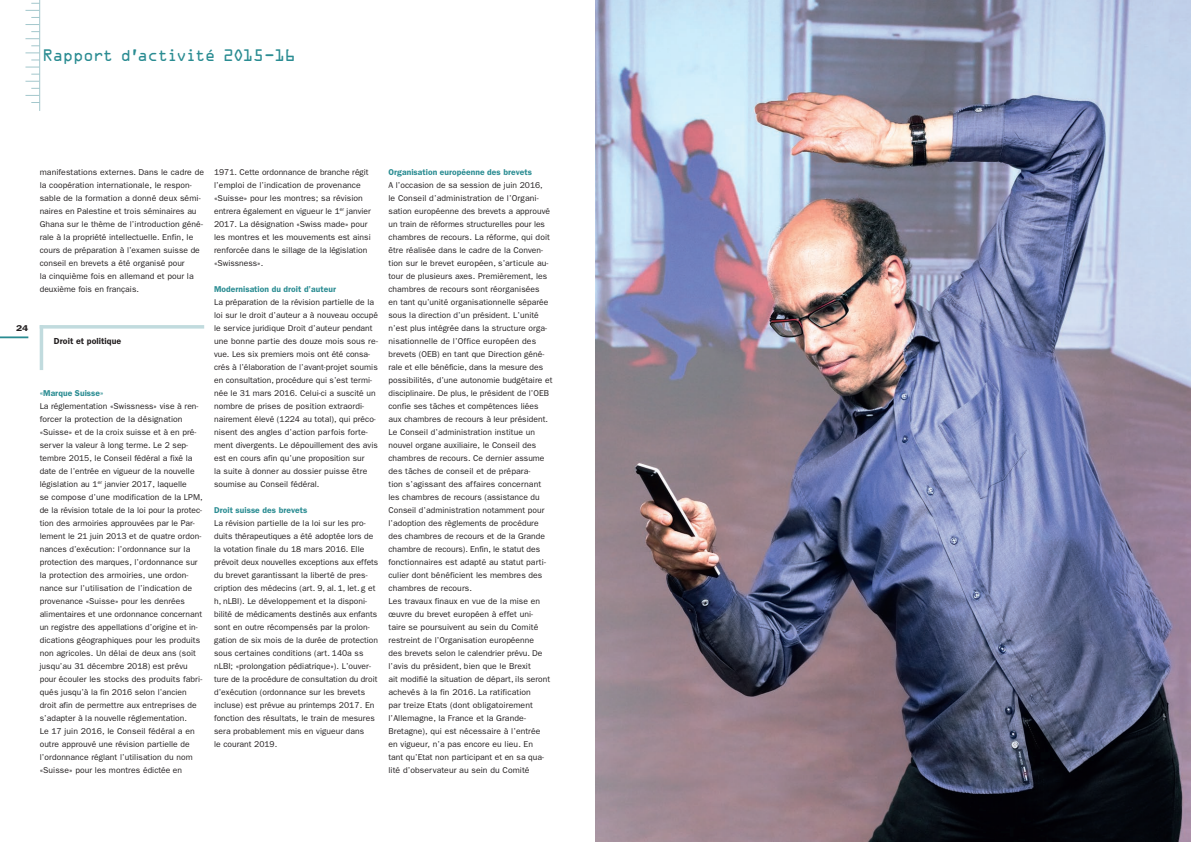
<style>
.page{position:relative;width:1191px;height:842px;background:#fff}
.page>*{position:absolute;margin:0;border:0;box-sizing:border-box;transform-origin:0 0}
.t1{font:15px "OCRA Alternate";letter-spacing:-.04em;color:#2a8c92}
.t2{font:600 8.8px "Franklin Gothic";letter-spacing:.005em;color:#231f20}
.t3{font:8.5px/13px "Franklin Gothic";letter-spacing:.005em;color:#231f20}
.t4{font:600 8.5px "Franklin Gothic";letter-spacing:.005em;color:#2a8c92}
.t5{font:600 8.5px "Franklin Gothic";color:#231f20;scale:1.2 1}
</style>
<div class="page">
<hr style="left:0;top:336px;width:28px;height:2px;background:#2a8c92">
<svg style="left:43px;top:325px;width:161px;height:4px"></svg>
<hr style="left:40px;top:325px;width:3px;height:45px;background:#c1dbde">
<img style="left:595px;top:0;width:596px;height:842px">
<svg style="left:25px;top:38px;width:14px;height:1px"></svg>
<svg style="left:25px;top:24px;width:14px;height:1px"></svg>
<svg style="left:25px;top:10px;width:14px;height:1px"></svg>
<svg style="left:25px;top:67px;width:14px;height:1px"></svg>
<svg style="left:25px;top:81px;width:14px;height:1px"></svg>
<svg style="left:25px;top:95px;width:14px;height:1px"></svg>
<svg style="left:25px;top:46px;width:14px;height:7px"></svg>
<hr style="left:39px;top:0;width:1px;height:111px;background:#a3c7cc">
<h1 class="t1" style="left:43px;top:49px;width:254px">Rapport d’activité 2O15-16</h1>
<p class="t5" style="left:16px;top:323px;width:12px">24</p>
<p class="t3" style="left:40px;top:165px;width:166px">manifestations externes. Dans le cadre de la coopération internationale, le respon&shy;sable de la formation a donné deux sémi&shy;naires en Palestine et trois séminaires au Ghana sur le thème de l’introduction géné&shy;rale à la propriété intellectuelle. Enfin, le cours de préparation à l’examen suisse de conseil en brevets a été organisé pour<br>la cinquième fois en allemand et pour la deuxième fois en français.</p>
<p class="t2" style="left:54px;top:336px;width:69px">Droit et politique</p>
<p class="t4" style="left:40px;top:388px;width:65px">«Marque Suisse»</p>
<p class="t3" style="left:40px;top:399px;width:165px">La réglementation «Swissness» vise à ren&shy;forcer la protection de la désignation «Suisse» et de la croix suisse et à en pré&shy;server la valeur à long terme. Le 2 sep&shy;tembre 2015, le Conseil fédéral a fixé la date de l’entrée en vigueur de la nouvelle législation au 1<sup>er</sup> janvier 2017, laquelle<br>se compose d’une modification de la LPM, de la révision totale de la loi pour la protec&shy;tion des armoiries approuvées par le Par&shy;lement le 21 juin 2013 et de quatre ordon&shy;nances d’exécution: l’ordonnance sur la protection des marques, l’ordonnance sur la protection des armoiries, une ordon&shy;nance sur l’utilisation de l’indication de provenance «Suisse» pour les denrées alimentaires et une ordonnance concernant un registre des appellations d’origine et in&shy;dications géographiques pour les produits non agricoles. Un délai de deux ans (soit jusqu’au 31 décembre 2018) est prévu pour écouler les stocks des produits fabri&shy;qués jusqu’à la fin 2016 selon l’ancien droit afin de permettre aux entreprises de s’adapter à la nouvelle réglementation.<br>Le 17 juin 2016, le Conseil fédéral a en outre approuvé une révision partielle de l’ordonnance réglant l’utilisation du nom «Suisse» pour les montres édictée en</p>
<p class="t3" style="left:214px;top:165px;width:158px">1971. Cette ordonnance de branche régit l’emploi de l’indication de provenance «Suisse» pour les montres; sa révision entrera également en vigueur le 1<sup>er</sup> janvier 2017. La désignation «Swiss made» pour les montres et les mouvements est ainsi renforcée dans le sillage de la législation «Swissness».</p>
<p class="t4" style="left:214px;top:284px;width:123px">Modernisation du droit d’auteur</p>
<p class="t3" style="left:214px;top:295px;width:165px">La préparation de la révision partielle de la loi sur le droit d’auteur a à nouveau occupé le service juridique Droit d’auteur pendant une bonne partie des douze mois sous re&shy;vue. Les six premiers mois ont été consa&shy;crés à l’élaboration de l’avant-projet soumis en consultation, procédure qui s’est termi&shy;née le 31 mars 2016. Celui-ci a suscité un nombre de prises de position extraordi&shy;nairement élevé (1224 au total), qui préco&shy;nisent des angles d’action parfois forte&shy;ment divergents. Le dépouillement des avis est en cours afin qu’une proposition sur<br>la suite à donner au dossier puisse être soumise au Conseil fédéral.</p>
<p class="t4" style="left:214px;top:505px;width:95px">Droit suisse des brevets</p>
<p class="t3" style="left:214px;top:516px;width:166px">La révision partielle de la loi sur les pro&shy;duits thérapeutiques a été adoptée lors de la votation finale du 18 mars 2016. Elle prévoit deux nouvelles exceptions aux effets du brevet garantissant la liberté de pres&shy;cription des médecins (art. 9, al. 1, let. g et h, nLBI). Le développement et la disponi&shy;bilité de médicaments destinés aux enfants sont en outre récompensés par la prolon&shy;gation de six mois de la durée de protection sous certaines conditions (art. 140a ss nLBI; «prolongation pédiatrique»). L’ouver&shy;ture de la procédure de consultation du droit d’exécution (ordonnance sur les brevets incluse) est prévue au printemps 2017. En fonction des résultats, le train de mesures sera probablement mis en vigueur dans<br>le courant 2019.</p>
<p class="t4" style="left:388px;top:167px;width:145px">Organisation européenne des brevets</p>
<p class="t3" style="left:388px;top:178px;width:165px">A l’occasion de sa session de juin 2016,<br>le Conseil d’administration de l’Organi&shy;sation européenne des brevets a approuvé un train de réformes structurelles pour les chambres de recours. La réforme, qui doit être réalisée dans le cadre de la Conven&shy;tion sur le brevet européen, s’articule au&shy;tour de plusieurs axes. Premièrement, les chambres de recours sont réorganisées<br>en tant qu’unité organisationnelle séparée sous la direction d’un président. L’unité n’est plus intégrée dans la structure orga&shy;nisationnelle de l’Office européen des brevets (OEB) en tant que Direction géné&shy;rale et elle bénéficie, dans la mesure des possibilités, d’une autonomie budgétaire et disciplinaire. De plus, le président de l’OEB confie ses tâches et compétences liées aux chambres de recours à leur président.<br>Le Conseil d’administration institue un nouvel organe auxiliaire, le Conseil des chambres de recours. Ce dernier assume des tâches de conseil et de prépara-<br>tion s’agissant des affaires concernant les chambres de recours (assistance du Conseil d’administration notamment pour l’adoption des règlements de procédure des chambres de recours et de la Grande chambre de recours). Enfin, le statut des fonctionnaires est adapté au statut parti&shy;culier dont bénéficient les membres des chambres de recours.<br>Les travaux finaux en vue de la mise en œuvre du brevet européen à effet uni&shy;taire se poursuivent au sein du Comité restreint de l’Organisation européenne<br>des brevets selon le calendrier prévu. De l’avis du président, bien que le Brexit<br>ait modifié la situation de départ, ils seront achevés à la fin 2016. La ratification<br>par treize Etats (dont obligatoirement l’Allemagne, la France et la Grande-Bretagne), qui est nécessaire à l’entrée<br>en vigueur, n’a pas encore eu lieu. En<br>tant qu’Etat non participant et en sa qua&shy;lité d’observateur au sein du Comité</p>
</div>
